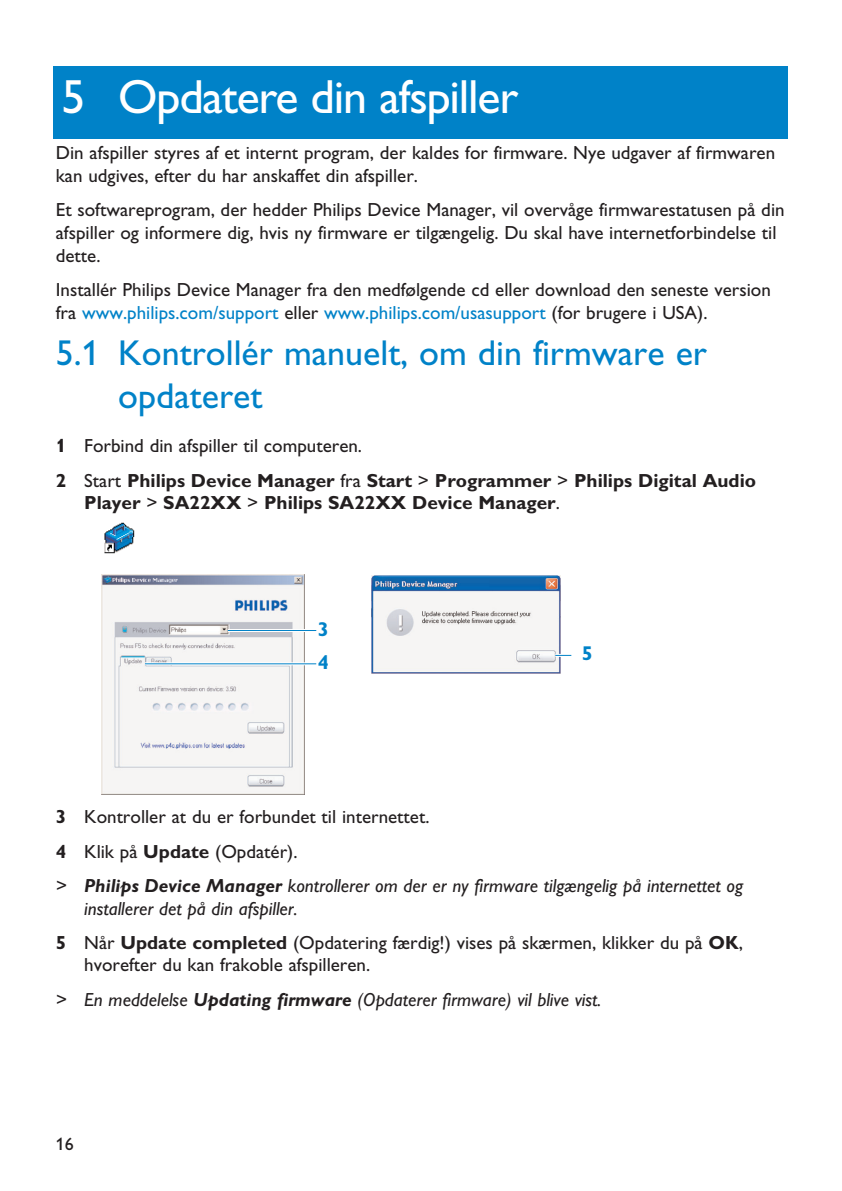
<style>
.page{position:relative;width:842px;height:1191px;background:#fff}
.page>*{position:absolute;margin:0;border:0;box-sizing:border-box;transform-origin:0 0}
.t1{font:48px "Gill Sans";letter-spacing:-.025em;color:#fff}
.t2{font:36px/43.2px "Gill Alt One";color:#0082c8}
.t3{font:700 20px/33.4px "Gill Alt One";color:#0082c8}
.t4{font:19px/22.8px "Gill Alt One";color:#231f20}
.t5{font:700 19px/34.2px "Gill Alt One";color:#231f20}
.t6{font:italic 19px/34.2px "Gill Alt One";color:#231f20}
.t7{font:18px "Gill Alt One";color:#231f20}
.s1{color:#0082c8}
.s2{font-weight:400}
.s3{font-weight:700}
.s4{font-style:italic}
.s5{font-weight:700;font-style:italic}
.s6{font-style:normal}
</style>
<div class="page">
<div style="left:54px;top:66px;width:734px;height:72px;background:#0082c8"></div>
<img style="left:101px;top:575px;width:203px;height:219px">
<hr style="left:228px;top:629px;width:88px;height:3px;background:#fff">
<hr style="left:228px;top:630px;width:88px;height:1px;background:#0082c8">
<hr style="left:145px;top:662px;width:171px;height:3px;background:#fff">
<hr style="left:145px;top:663px;width:171px;height:1px;background:#0082c8">
<img style="left:371px;top:575px;width:189px;height:98px">
<hr style="left:555px;top:654px;width:16px;height:3px;background:#fff">
<svg style="left:555px;top:655px;width:16px;height:1px"></svg>
<img style="left:104px;top:522px;width:31px;height:32px">
<h1 class="t1" style="left:62px;top:80px;width:458px">5 Opdatere din afspiller</h1>
<p class="t4" style="left:56px;top:144px;width:721px">Din afspiller styres af et internt program, der kaldes for firmware. Nye udgaver af firmwaren kan udgives, efter du har anskaffet din afspiller.</p>
<p class="t4" style="left:56px;top:201px;width:730px">Et softwareprogram, der hedder Philips Device Manager, vil overvåge firmwarestatusen på din afspiller og informere dig, hvis ny firmware er tilgængelig. Du skal have internetforbindelse til dette.</p>
<p class="t4" style="left:56px;top:280px;width:716px">Installér Philips Device Manager fra den medfølgende cd eller download den seneste version fra <span class="s1">www.philips.com/support</span> eller <span class="s1">www.philips.com/usasupport</span> (for brugere i USA).</p>
<h2 class="t2" style="left:118px;top:335px;width:590px;text-indent:-62px">5.1 Kontrollér manuelt, om din firmware er opdateret</h2>
<p class="t5" style="left:56px;top:431px;width:702px">1 <span class="s2">Forbind din afspiller til computeren.<br></span>2 <span class="s2">Start</span> Philips Device Manager <span class="s2">fra</span> Start <span class="s2">&gt;</span> Programmer <span class="s2">&gt;</span> Philips Digital Audio</p>
<p class="t5" style="left:84px;top:487px;width:477px">Player <span class="s2">&gt;</span> SA22XX <span class="s2">&gt;</span> Philips SA22XX Device Manager<span class="s2">.</span></p>
<p class="t3" style="left:318px;top:614px;width:13px">3<br>4</p>
<p class="t3" style="left:582px;top:639px;width:13px">5</p>
<p class="t4" style="left:56px;top:802px;width:689px;line-height:34.2px"><span class="s3">3</span> Kontroller at du er forbundet til internettet.<br><span class="s3">4</span> Klik på <span class="s3">Update</span> (Opdatér).<br><span class="s4">&gt;</span> <span class="s5">Philips Device Manager</span> <span class="s4">kontrollerer om der er ny firmware tilgængelig på internettet og</span></p>
<p class="t4" style="left:56px;top:893px;width:688px;line-height:34.2px;text-indent:28px"><span class="s4">installerer det på din afspiller.<br></span><span class="s3">5</span> Når <span class="s3">Update completed</span> (Opdatering færdig!) vises på skærmen, klikker du på <span class="s3">OK</span>,</p>
<p class="t6" style="left:56px;top:950px;width:547px;text-indent:28px"><span class="s6">hvorefter du kan frakoble afspilleren.<br></span>&gt; En meddelelse <span class="s3">Updating firmware</span> (Opdaterer firmware) vil blive vist.</p>
<p class="t7" style="left:56px;top:1137px;width:19px">16</p>
</div>
